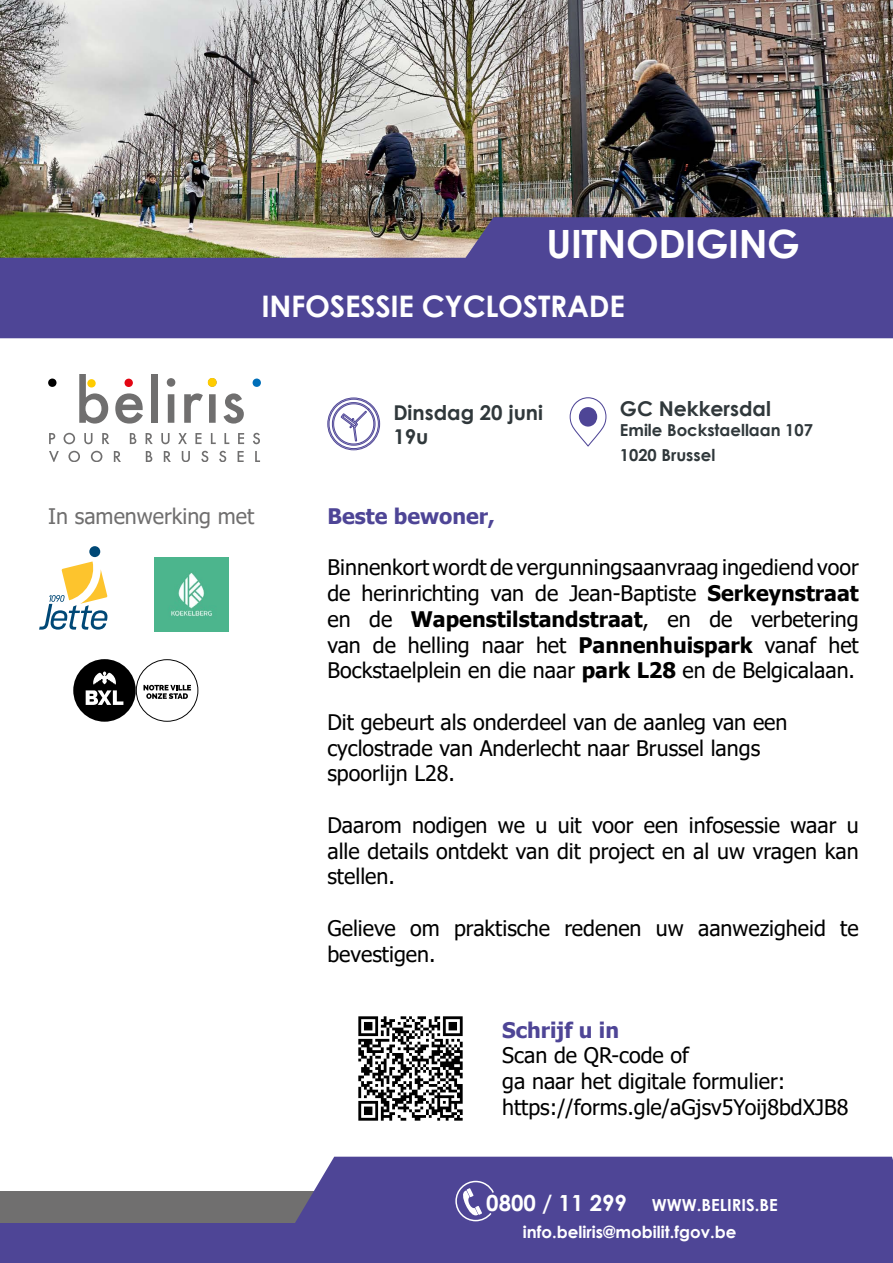
<style>
.page{position:relative;width:893px;height:1263px;background:#fff}
.page>*{position:absolute;margin:0;border:0;box-sizing:border-box;transform-origin:0 0}
.t1{font:700 39px "Century Gothic";letter-spacing:-.01em;color:#fff}
.t2{font:700 29.7px "Century Gothic";letter-spacing:-.01em;color:#fff}
.t3{font:21.45px/25.8px "Tahoma";color:#000}
.t4{font:700 21.45px "Tahoma";color:#4e4596}
.t5{font:21.45px "Tahoma";color:#706f6f}
.t6{font:700 20.4px/24.5px "Century Gothic";color:#30383b}
.t7{font:700 16.65px/27.2px "Century Gothic";color:#fff;text-align:center}
.t8{font:700 16.5px/24.5px "Century Gothic";color:#30383b}
.s1{font-weight:700}
.s2{font-size:22.2px}
</style>
<div class="page">
<img style="left:0;top:0;width:893px;height:217px">
<svg style="left:0;top:217px;width:893px;height:121px;background:#5b558d"></svg>
<svg style="left:0;top:1157px;width:893px;height:106px;background:#665f9e"></svg>
<svg style="left:49px;top:433px;width:6px;height:11px"></svg>
<svg style="left:64px;top:433px;width:11px;height:11px"></svg>
<svg style="left:84px;top:433px;width:8px;height:11px"></svg>
<svg style="left:102px;top:433px;width:7px;height:11px"></svg>
<svg style="left:130px;top:433px;width:6px;height:11px"></svg>
<svg style="left:146px;top:433px;width:7px;height:11px"></svg>
<svg style="left:161px;top:433px;width:9px;height:11px"></svg>
<svg style="left:178px;top:433px;width:9px;height:11px"></svg>
<svg style="left:195px;top:433px;width:7px;height:11px"></svg>
<svg style="left:211px;top:433px;width:5px;height:11px"></svg>
<svg style="left:224px;top:433px;width:5px;height:11px"></svg>
<svg style="left:238px;top:433px;width:6px;height:11px"></svg>
<svg style="left:253px;top:433px;width:7px;height:11px"></svg>
<svg style="left:115px;top:393px;width:28px;height:31px"></svg>
<div style="left:151px;top:374px;width:7px;height:49px;background:#706f6f"></div>
<svg style="left:167px;top:378px;width:8px;height:45px"></svg>
<svg style="left:223px;top:393px;width:21px;height:31px"></svg>
<svg style="left:125px;top:379px;width:8px;height:8px"></svg>
<svg style="left:79px;top:374px;width:29px;height:50px"></svg>
<svg style="left:48px;top:378px;width:9px;height:9px"></svg>
<svg style="left:253px;top:378px;width:8px;height:9px"></svg>
<svg style="left:184px;top:378px;width:33px;height:45px"></svg>
<svg style="left:49px;top:451px;width:10px;height:11px"></svg>
<svg style="left:68px;top:451px;width:12px;height:11px"></svg>
<svg style="left:91px;top:451px;width:11px;height:11px"></svg>
<svg style="left:114px;top:451px;width:7px;height:11px"></svg>
<svg style="left:146px;top:451px;width:6px;height:11px"></svg>
<svg style="left:164px;top:451px;width:7px;height:11px"></svg>
<svg style="left:182px;top:451px;width:8px;height:11px"></svg>
<svg style="left:201px;top:451px;width:7px;height:11px"></svg>
<svg style="left:219px;top:451px;width:7px;height:11px"></svg>
<svg style="left:238px;top:451px;width:6px;height:11px"></svg>
<svg style="left:255px;top:451px;width:5px;height:11px"></svg>
<svg style="left:455px;top:1180px;width:40px;height:42px;background:#726aab"></svg>
<svg style="left:327px;top:397px;width:53px;height:54px"></svg>
<svg style="left:570px;top:397px;width:36px;height:50px"></svg>
<svg style="left:39px;top:561px;width:68px;height:69px"></svg>
<div style="left:89px;top:546px;width:11px;height:11px;background:#004876;border-radius:50%"></div>
<img style="left:155px;top:557px;width:74px;height:74px">
<img style="left:358px;top:1016px;width:105px;height:105px">
<div style="left:73px;top:659px;width:63px;height:63px;background:#000;border-radius:50%"></div>
<svg style="left:86px;top:690px;width:37px;height:15px"></svg>
<svg style="left:93px;top:671px;width:23px;height:13px"></svg>
<svg style="left:136px;top:659px;width:62px;height:63px"></svg>
<h1 class="t1" style="left:546px;top:214px;width:255px">UITNODIGING</h1>
<h2 class="t2" style="left:262px;top:284px;width:365px">INFOSESSIE CYCLOSTRADE</h2>
<p class="t5" style="left:48px;top:502px;width:208px">In samenwerking met</p>
<p class="t6" style="left:393px;top:399px;width:151px">Dinsdag 20 juni<br>19u</p>
<p class="t6" style="left:620px;top:396px;width:152px">GC Nekkersdal</p>
<p class="t8" style="left:620px;top:417px;width:195px">Emile Bockstaellaan 107<br>1020 Brussel</p>
<p class="t4" style="left:327px;top:501px;width:169px">Beste bewoner,</p>
<p class="t3" style="left:327px;top:556px;width:533px;text-align:justify">Binnenkort wordt de vergunningsaanvraag ingediend voor de herinrichting van de Jean-Baptiste <span class="s1">Serkeynstraat </span>en de <span class="s1">Wapenstilstandstraat</span>, en de verbetering van de helling naar het <span class="s1">Pannenhuispark</span> vanaf het Bockstaelplein en die naar <span class="s1">park L28</span> en de Belgicalaan.</p>
<p class="t3" style="left:327px;top:710px;width:462px">Dit gebeurt als onderdeel van de aanleg van een cyclostrade van Anderlecht naar Brussel langs spoorlijn L28.</p>
<p class="t3" style="left:327px;top:813px;width:533px;text-align:justify">Daarom nodigen we u uit voor een infosessie waar u alle details ontdekt van dit project en al uw vragen kan stellen.</p>
<p class="t3" style="left:327px;top:916px;width:533px">Gelieve om praktische redenen uw aanwezigheid te bevestigen.</p>
<p class="t4" style="left:502px;top:1015px;width:118px">Schrijf u in</p>
<p class="t3" style="left:502px;top:1044px;width:348px">Scan de QR-code of<br>ga naar het digitale formulier: https://forms.gle/aGjsv5Yoij8bdXJB8</p>
<p class="t7" style="left:486px;top:1190px;width:293px"><span class="s2">0800 / 11 299</span> WWW.BELIRIS.BE info.beliris@mobilit.fgov.be</p>
</div>
